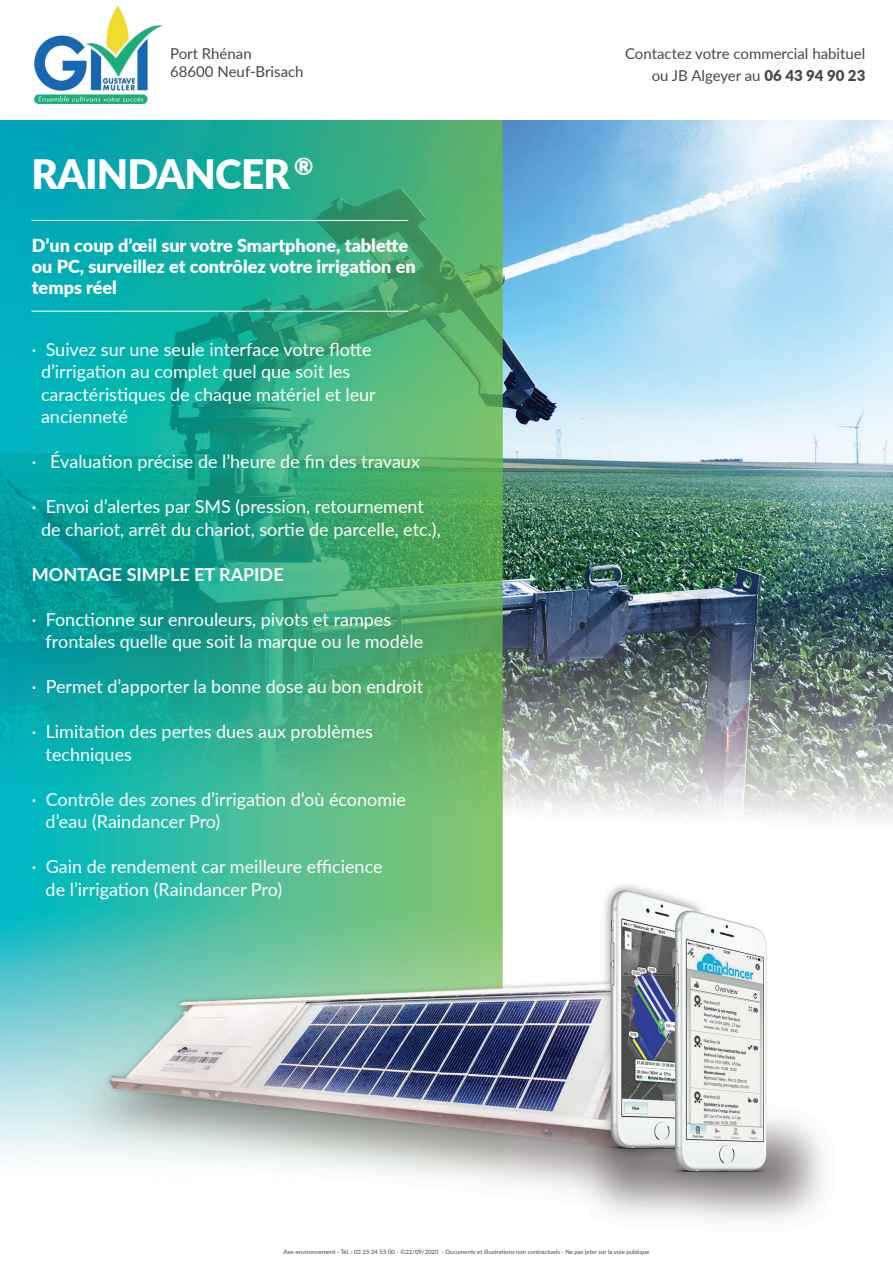
<style>
.page{position:relative;width:893px;height:1263px;background:#fff}
.page>*{position:absolute;margin:0;border:0;box-sizing:border-box;transform-origin:0 0}
.t1{font:900 40.5px "Lato";letter-spacing:-.02em;color:#fff}
.t2{font:18px/22.5px "Lato";color:#fff}
.t3{font:900 18px/21px "Lato";color:#fff}
.t4{font:700 18px "Lato";color:#fff}
.t5{font:15px/18px "Lato";color:#44474b}
.t6{font:6px "Lato";color:#434545}
.s1{font-weight:900}
</style>
<div class="page">
<img style="left:0;top:120px;width:893px;height:1100px">
<hr style="left:31px;top:311px;width:377px;height:1px;background:#fff">
<hr style="left:31px;top:220px;width:377px;height:1px;background:#fff">
<img style="left:34px;top:5px;width:129px;height:100px">
<p class="t5" style="left:170px;top:44px;width:135px">Port Rhénan<br>68600 Neuf-Brisach</p>
<p class="t5" style="left:625px;top:42px;width:242px;line-height:21.8px;text-align:right">Contactez votre commercial habituel ou JB Algeyer au <span class="s1">06 43 94 90 23</span></p>
<h1 class="t1" style="left:31px;top:143px;width:284px">RAINDANCER <sup>®</sup></h1>
<p class="t3" style="left:32px;top:234px;width:385px">D’un coup d’œil sur votre Smartphone, tablette ou PC, surveillez et contrôlez votre irrigation en temps réel</p>
<p class="t2" style="left:41px;top:337px;width:336px;text-indent:-9px">· Suivez sur une seule interface votre flotte d’irrigation au complet quel que soit les caractéristiques de chaque matériel et leur ancienneté</p>
<p class="t2" style="left:32px;top:450px;width:390px">· Évaluation précise de l’heure de fin des travaux</p>
<p class="t2" style="left:41px;top:495px;width:401px;text-indent:-9px">· Envoi d’alertes par SMS (pression, retournement de chariot, arrêt du chariot, sortie de parcelle, etc.),</p>
<p class="t4" style="left:32px;top:561px;width:253px">MONTAGE SIMPLE ET RAPIDE</p>
<p class="t2" style="left:46px;top:607px;width:379px;text-indent:-14px">· Fonctionne sur enrouleurs, pivots et rampes frontales quelle que soit la marque ou le modèle</p>
<p class="t2" style="left:32px;top:675px;width:393px">· Permet d’apporter la bonne dose au bon endroit</p>
<p class="t2" style="left:46px;top:720px;width:329px;text-indent:-14px">· Limitation des pertes dues aux problèmes techniques</p>
<p class="t2" style="left:46px;top:787px;width:362px;text-indent:-14px">· Contrôle des zones d’irrigation d’où économie d’eau (Raindancer Pro)</p>
<p class="t2" style="left:46px;top:855px;width:338px;text-indent:-14px">· Gain de rendement car meilleure efficience de l’irrigation (Raindancer Pro)</p>
<p class="t6" style="left:283px;top:1247px;width:367px">Axe-environnement - Tél. : 03 25 24 55 00 - ©22/09/2020 - Documents et illustrations non contractuels - Ne pas jeter sur la voie publique</p>
</div>
